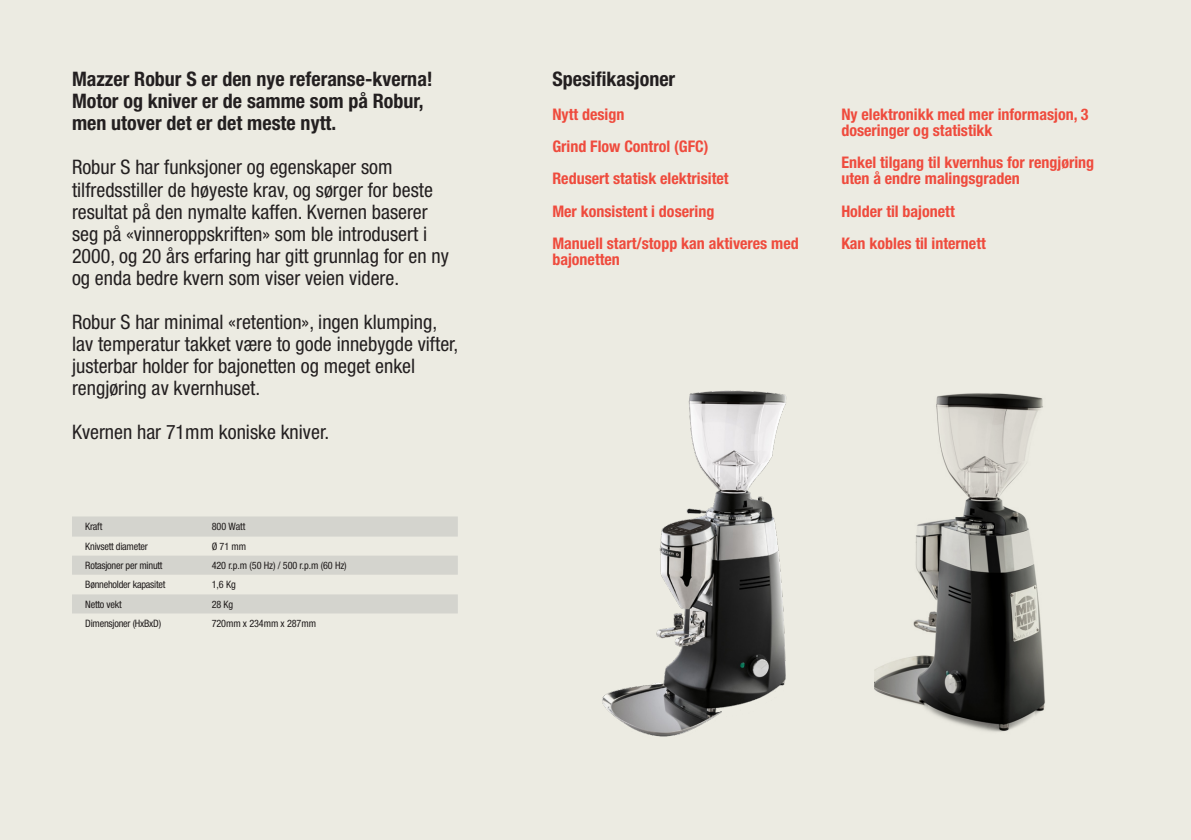
<style>
.page{position:relative;width:1191px;height:840px;background:#fff}
.page>*{position:absolute;margin:0;border:0;box-sizing:border-box;transform-origin:0 0}
.t1{font:condensed 20px/22px "Helvetica Neue LT Pro";color:#231f20}
.t2{font:700 condensed 20px/22px "Helvetica Neue LT Pro";color:#231f20}
.t3{font:700 condensed 16px/16px "Helvetica Neue LT Pro";color:#ef4b3d}
.t4{font:condensed 10.2px "Helvetica Neue LT Pro";letter-spacing:-.02em;color:#231f20}
</style>
<div class="page">
<div style="left:0;top:0;width:1191px;height:839px;background:#ecebe2"></div>
<svg style="left:72px;top:516px;width:386px;height:97px"></svg>
<img style="left:874px;top:393px;width:171px;height:339px">
<img style="left:602px;top:390px;width:185px;height:347px">
<p class="t2" style="left:72px;top:68px;width:362px">Mazzer Robur S er den nye referanse-kverna!<br>Motor og kniver er de samme som på Robur, men utover det er det meste nytt.</p>
<p class="t1" style="left:72px;top:156px;width:378px">Robur S har funksjoner og egenskaper som tilfredsstiller de høyeste krav, og sørger for beste resultat på den nymalte kaffen. Kvernen baserer seg på «vinneroppskriften» som ble introdusert i 2000, og 20 års erfaring har gitt grunnlag for en ny og enda bedre kvern som viser veien videre.</p>
<p class="t1" style="left:72px;top:310px;width:388px">Robur S har minimal «retention», ingen klumping, lav temperatur takket være to gode innebygde vifter, justerbar holder for bajonetten og meget enkel rengjøring av kvernhuset.</p>
<p class="t1" style="left:72px;top:420px;width:259px">Kvernen har 71mm koniske kniver.</p>
<p class="t4" style="left:85px;top:520px;width:19px">Kraft</p>
<p class="t4" style="left:212px;top:520px;width:35px">800 Watt</p>
<p class="t4" style="left:85px;top:540px;width:64px">Knivsett diameter</p>
<p class="t4" style="left:212px;top:540px;width:36px">Ø 71 mm</p>
<p class="t4" style="left:85px;top:559px;width:79px">Rotasjoner per minutt</p>
<p class="t4" style="left:212px;top:559px;width:137px">420 r.p.m (50 Hz) / 500 r.p.m (60 Hz)</p>
<p class="t4" style="left:85px;top:578px;width:82px">Bønneholder kapasitet</p>
<p class="t4" style="left:212px;top:578px;width:26px">1,6 Kg</p>
<p class="t4" style="left:85px;top:597px;width:38px">Netto vekt</p>
<p class="t4" style="left:212px;top:597px;width:23px">28 Kg</p>
<p class="t4" style="left:85px;top:616px;width:77px">Dimensjoner (HxBxD)</p>
<p class="t4" style="left:212px;top:616px;width:106px">720mm x 234mm x 287mm</p>
<p class="t2" style="left:552px;top:68px;width:124px">Spesifikasjoner</p>
<p class="t3" style="left:552px;top:106px;width:73px">Nytt design</p>
<p class="t3" style="left:552px;top:138px;width:157px">Grind Flow Control (GFC)</p>
<p class="t3" style="left:552px;top:170px;width:178px">Redusert statisk elektrisitet</p>
<p class="t3" style="left:552px;top:202px;width:163px">Mer konsistent i dosering</p>
<p class="t3" style="left:552px;top:234px;width:248px">Manuell start/stopp kan aktiveres med bajonetten</p>
<p class="t3" style="left:841px;top:106px;width:249px">Ny elektronikk med mer informasjon, 3 doseringer og statistikk</p>
<p class="t3" style="left:841px;top:154px;width:254px">Enkel tilgang til kvernhus for rengjøring uten å endre malingsgraden</p>
<p class="t3" style="left:841px;top:202px;width:115px">Holder til bajonett</p>
<p class="t3" style="left:841px;top:234px;width:146px">Kan kobles til internett</p>
</div>
